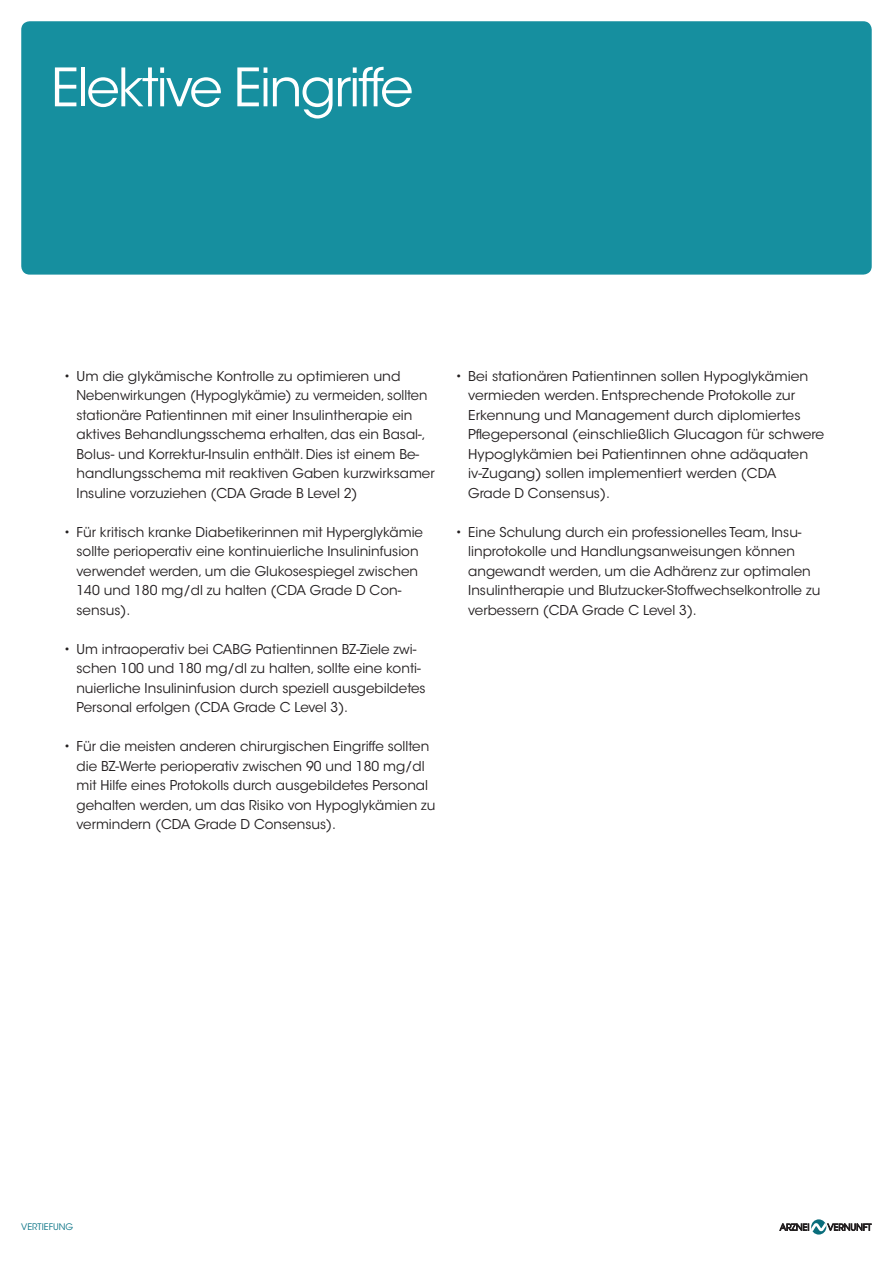
<style>
.page{position:relative;width:893px;height:1263px;background:#fff}
.page>*{position:absolute;margin:0;border:0;box-sizing:border-box;transform-origin:0 0}
.t1{font:52.5px "ITC Avant Garde Std";letter-spacing:-.04em;color:#fff}
.t2{font:13.5px/19.5px "ITC Avant Garde Std";color:#231f20}
.t3{font:9px "ITC Avant Garde Std";color:#0e7688}
</style>
<div class="page">
<svg style="left:811px;top:1219px;width:15px;height:15px"></svg>
<svg style="left:780px;top:1223px;width:91px;height:8px"></svg>
<div style="left:21px;top:21px;width:851px;height:254px;background:#168f9f;border-radius:9px"></div>
<h1 class="t1" style="left:51px;top:55px;width:364px">Elektive Eingriffe</h1>
<p class="t2" style="left:77px;top:366px;width:360px;text-indent:-13px">• Um die glykämische Kontrolle zu optimieren und Nebenwirkungen (Hypoglykämie) zu vermeiden, sollten stationäre Patientinnen mit einer Insulintherapie ein aktives Behandlungsschema erhalten, das ein Basal-, Bolus- und Korrektur-Insulin enthält. Dies ist einem Be&shy;handlungsschema mit reaktiven Gaben kurzwirksamer Insuline vorzuziehen (CDA Grade B Level 2)</p>
<p class="t2" style="left:77px;top:522px;width:348px;text-indent:-13px">• Für kritisch kranke Diabetikerinnen mit Hyperglykämie sollte perioperativ eine kontinuierliche Insulininfusion verwendet werden, um die Glukosespiegel zwischen 140 und 180 mg/dl zu halten (CDA Grade D Con&shy;sensus).</p>
<p class="t2" style="left:77px;top:639px;width:351px;text-indent:-13px">• Um intraoperativ bei CABG Patientinnen BZ-Ziele zwi&shy;schen 100 und 180 mg/dl zu halten, sollte eine konti&shy;nuierliche Insulininfusion durch speziell ausgebildetes Personal erfolgen (CDA Grade C Level 3).</p>
<p class="t2" style="left:77px;top:737px;width:360px;text-indent:-13px">• Für die meisten anderen chirurgischen Eingriffe sollten die BZ-Werte perioperativ zwischen 90 und 180 mg/dl mit Hilfe eines Protokolls durch ausgebildetes Personal gehalten werden, um das Risiko von Hypoglykämien zu vermindern (CDA Grade D Consensus).</p>
<p class="t2" style="left:468px;top:366px;width:358px;text-indent:-13px">• Bei stationären Patientinnen sollen Hypoglykämien vermieden werden. Entsprechende Protokolle zur Erkennung und Management durch diplomiertes Pflegepersonal (einschließlich Glucagon für schwere Hypoglykämien bei Patientinnen ohne adäquaten iv-Zugang) sollen implementiert werden (CDA<br>Grade D Consensus).</p>
<p class="t2" style="left:468px;top:522px;width:354px;text-indent:-13px">• Eine Schulung durch ein professionelles Team, Insu&shy;linprotokolle und Handlungsanweisungen können angewandt werden, um die Adhärenz zur optimalen Insulintherapie und Blutzucker-Stoffwechselkontrolle zu verbessern (CDA Grade C Level 3).</p>
<p class="t3" style="left:21px;top:1222px;width:53px">VERTIEFUNG</p>
</div>
